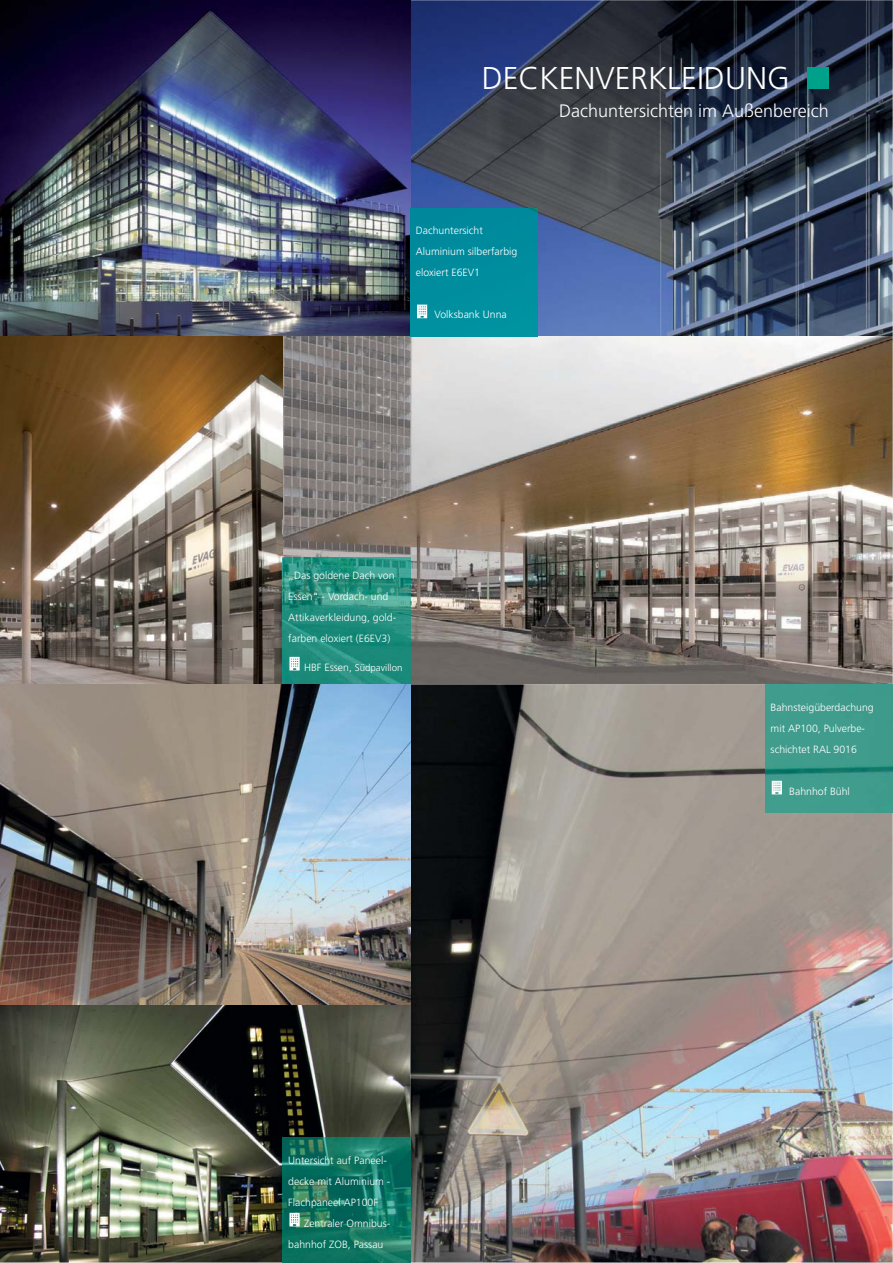
<style>
.page{position:relative;width:893px;height:1263px;background:#fff}
.page>*{position:absolute;margin:0;border:0;box-sizing:border-box;transform-origin:0 0}
.t1{font:300 31.5px "Frutiger CE";color:#fff}
.t2{font:300 18px "Frutiger CE";color:#fff}
.t3{font:300 10.5px/21px "Frutiger CE";color:#fff}
.t4{font:300 9.75px "Frutiger CE";color:#fff}
.s1{font-size:10.5px}
</style>
<div class="page">
<img style="left:0;top:0;width:893px;height:1263px">
<img style="left:283px;top:557px;width:127px;height:128px">
<svg style="left:289px;top:657px;width:11px;height:14px"></svg>
<div style="left:410px;top:209px;width:128px;height:127px;background:#008d9e"></div>
<svg style="left:417px;top:305px;width:10px;height:13px"></svg>
<div style="left:765px;top:685px;width:128px;height:127px;background:#409c8d"></div>
<svg style="left:772px;top:781px;width:10px;height:13px"></svg>
<img style="left:283px;top:1138px;width:127px;height:125px">
<svg style="left:289px;top:1213px;width:11px;height:13px"></svg>
<div style="left:807px;top:67px;width:22px;height:22px;background:#00a18a"></div>
<h1 class="t1" style="left:482px;top:64px;width:309px">DECKENVERKLEIDUNG</h1>
<h2 class="t2" style="left:559px;top:103px;width:271px">Dachuntersichten im Außenbereich</h2>
<p class="t3" style="left:416px;top:221px;width:103px">Dachuntersicht<br>Aluminium silberfarbig eloxiert E6EV1</p>
<p class="t3" style="left:434px;top:305px;width:74px">Volksbank Unna</p>
<p class="t3" style="left:288px;top:566px;width:109px">„Das goldene Dach von<br>Essen“ - Vordach- und<br>Attikaverkleidung, gold&shy;farben eloxiert (E6EV3)</p>
<p class="t4" style="left:304px;top:663px;width:100px"><span class="s1">HBF Essen,</span> Südpavillon</p>
<p class="t3" style="left:770px;top:697px;width:105px">Bahnsteigüberdachung mit AP100, Pulverbe&shy;schichtet RAL 9016</p>
<p class="t3" style="left:789px;top:781px;width:62px">Bahnhof Bühl</p>
<p class="t3" style="left:288px;top:1150px;width:104px">Untersicht auf Paneel&shy;decke mit Aluminium -<br>Flachpaneel AP100F</p>
<p class="t3" style="left:288px;top:1213px;width:104px;text-indent:16px">Zentraler Omnibus&shy;bahnhof ZOB, Passau</p>
</div>
